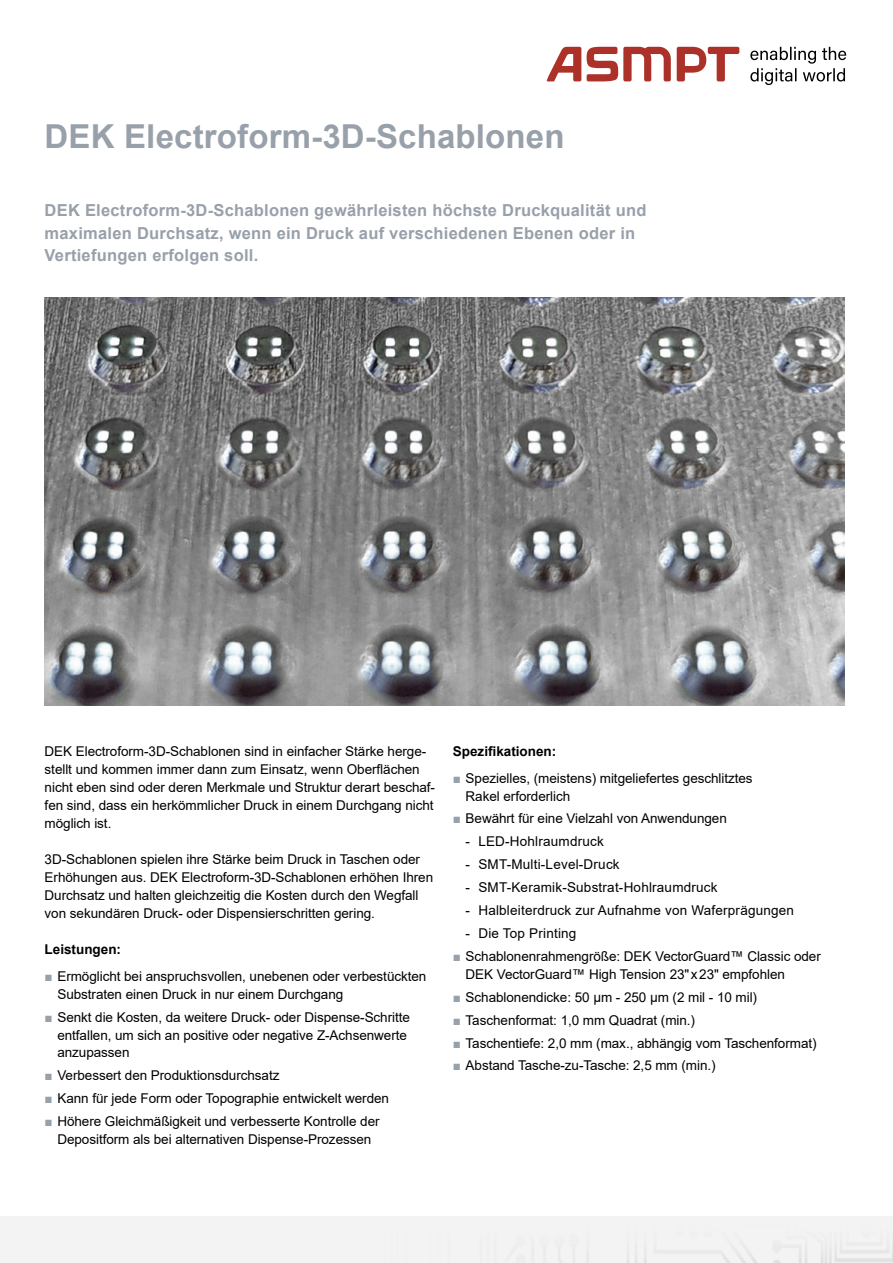
<style>
.page{position:relative;width:893px;height:1263px;background:#fff}
.page>*{position:absolute;margin:0;border:0;box-sizing:border-box;transform-origin:0 0}
.t1{font:700 33px "Arial";letter-spacing:.005em;color:#98a0aa}
.t2{font:700 16.5px/22.5px "Arial";letter-spacing:.015em;color:#98a0aa}
.t3{font:13.5px/18px "Arial";letter-spacing:-.005em;color:#000}
.t4{font:13.5px "Arial";letter-spacing:.015em;color:#000}
.t5{font:700 13.5px "Arial";color:#000}
.s1{color:#98a0aa}
</style>
<div class="page">
<img style="left:45px;top:297px;width:799px;height:409px">
<svg style="left:750px;top:47px;width:96px;height:38px"></svg>
<svg style="left:677px;top:47px;width:62px;height:34px"></svg>
<svg style="left:547px;top:47px;width:124px;height:34px"></svg>
<h1 class="t1" style="left:45px;top:113px;width:521px">DEK Electroform-3D-Schablonen</h1>
<p class="t2" style="left:45px;top:199px;width:603px">DEK Electroform-3D-Schablonen gewährleisten höchste Druckqualität und maximalen Durchsatz, wenn ein Druck auf verschiedenen Ebenen oder in<br>Vertiefungen erfolgen soll.</p>
<p class="t3" style="left:45px;top:742px;width:392px">DEK Electroform-3D-Schablonen sind in einfacher Stärke herge&shy;stellt und kommen immer dann zum Einsatz, wenn Oberflächen nicht eben sind oder deren Merkmale und Struktur derart beschaf&shy;fen sind, dass ein herkömmlicher Druck in einem Durchgang nicht möglich ist.</p>
<p class="t3" style="left:45px;top:850px;width:390px">3D-Schablonen spielen ihre Stärke beim Druck in Taschen oder Erhöhungen aus. DEK Electroform-3D-Schablonen erhöhen Ihren Durchsatz und halten gleichzeitig die Kosten durch den Wegfall von sekundären Druck- oder Dispensierschritten gering.</p>
<p class="t5" style="left:45px;top:940px;width:78px">Leistungen:</p>
<p class="t3" style="left:57px;top:967px;width:371px;text-indent:-13px"><span class="s1">■</span> Ermöglicht bei anspruchsvollen, unebenen oder verbestückten<br>Substraten einen Druck in nur einem Durchgang</p>
<p class="t3" style="left:57px;top:1008px;width:354px;text-indent:-13px"><span class="s1">■</span> Senkt die Kosten, da weitere Druck- oder Dispense-Schritte entfallen, um sich an positive oder negative Z-Achsenwerte anzupassen</p>
<p class="t3" style="left:45px;top:1066px;width:236px"><span class="s1">■</span> Verbessert den Produktionsdurchsatz</p>
<p class="t3" style="left:45px;top:1089px;width:346px"><span class="s1">■</span> Kann für jede Form oder Topographie entwickelt werden</p>
<p class="t3" style="left:45px;top:1112px;width:336px;text-align:center"><span class="s1">■</span> Höhere Gleichmäßigkeit und verbesserte Kontrolle der<br>Depositform als bei alternativen Dispense-Prozessen</p>
<p class="t5" style="left:453px;top:742px;width:105px">Spezifikationen:</p>
<p class="t3" style="left:466px;top:769px;width:289px;text-indent:-13px"><span class="s1">■</span> Spezielles, (meistens) mitgeliefertes geschlitztes<br>Rakel erforderlich</p>
<p class="t3" style="left:453px;top:810px;width:275px"><span class="s1">■</span> Bewährt für eine Vielzahl von Anwendungen</p>
<p class="t4" style="left:466px;top:832px;width:140px">- LED-Hohlraumdruck</p>
<p class="t4" style="left:466px;top:855px;width:156px">- SMT-Multi-Level-Druck</p>
<p class="t4" style="left:466px;top:878px;width:253px">- SMT-Keramik-Substrat-Hohlraumdruck</p>
<p class="t4" style="left:466px;top:901px;width:330px">- Halbleiterdruck zur Aufnahme von Waferprägungen</p>
<p class="t4" style="left:466px;top:924px;width:112px">- Die Top Printing</p>
<p class="t3" style="left:466px;top:947px;width:357px;text-indent:-13px"><span class="s1">■</span> Schablonenrahmengröße: DEK VectorGuard™ Classic oder<br>DEK VectorGuard™ High Tension 23"x23" empfohlen</p>
<p class="t3" style="left:453px;top:988px;width:306px"><span class="s1">■</span> Schablonendicke: 50 µm - 250 µm (2 mil - 10 mil)</p>
<p class="t3" style="left:453px;top:1011px;width:244px"><span class="s1">■</span> Taschenformat: 1,0 mm Quadrat (min.)</p>
<p class="t3" style="left:453px;top:1034px;width:365px"><span class="s1">■</span> Taschentiefe: 2,0 mm (max., abhängig vom Taschenformat)</p>
<p class="t3" style="left:453px;top:1057px;width:264px"><span class="s1">■</span> Abstand Tasche-zu-Tasche: 2,5 mm (min.)</p>
</div>
